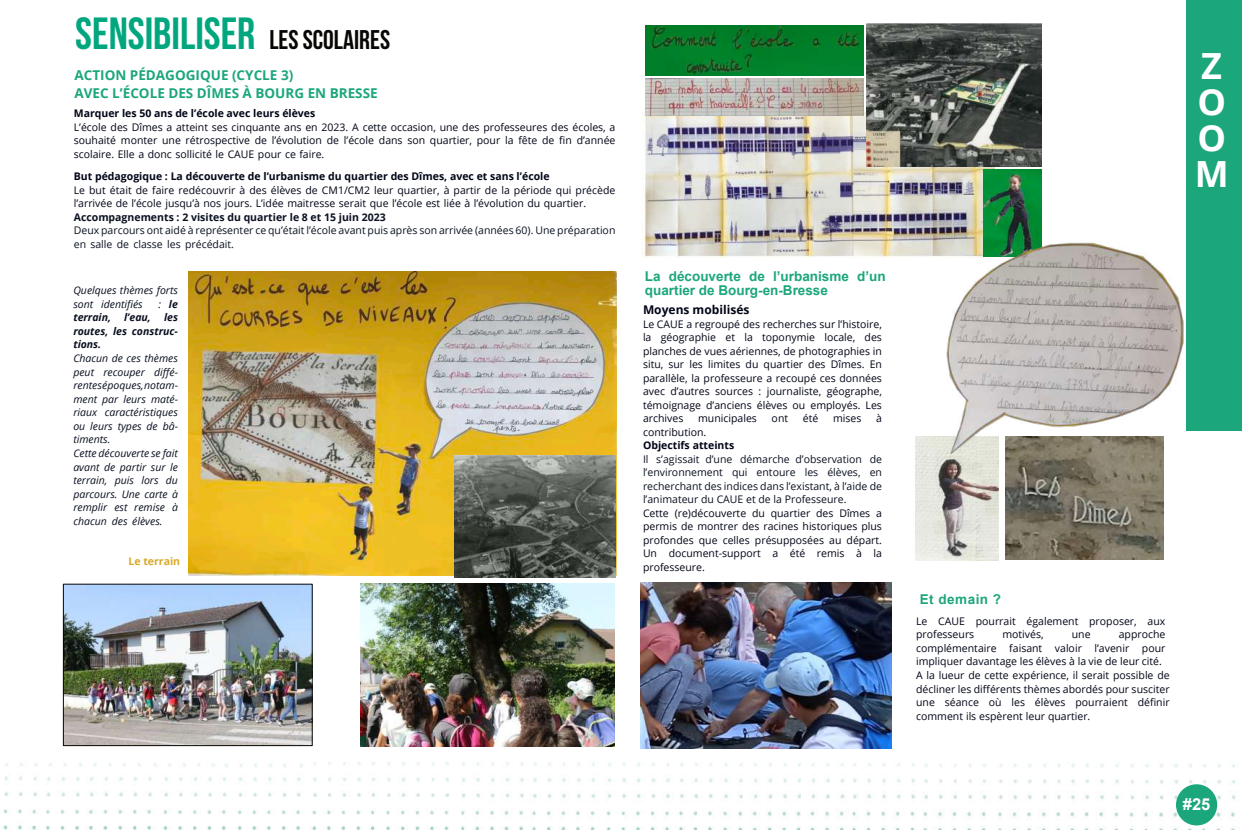
<style>
.page{position:relative;width:1242px;height:830px;background:#fff}
.page>*{position:absolute;margin:0;border:0;box-sizing:border-box;transform-origin:0 0}
.t1{font:45px "Bebas Neue";color:#00a77e}
.t2{font:700 36px/36px "Open Sans";color:#fff}
.t3{font:700 16.5px "Arial";color:#fff}
.t4{font:700 13.5px/18px "Open Sans";color:#1ba67c}
.t5{font:700 13.5px/14px "Arial";color:#1ba67c}
.t6{font:700 13.5px "Arial";letter-spacing:.035em;color:#1ba67c}
.t7{font:700 12px "Open Sans";color:#000516}
.t8{font:10.5px/13.5px "Open Sans";color:#000516;text-align:justify}
.t9{font:10.5px/13.5px "Open Sans";color:#091020}
.t10{font:italic 10.5px/13.5px "Open Sans";color:#091020}
.t11{font:700 10.5px "Open Sans";color:#000516}
.t12{font:700 10.5px "Open Sans";color:#091020}
.t13{font:italic 700 10.5px/13.5px "Open Sans";color:#091020;text-align:justify}
.t14{font:700 10.5px "Open Sans";color:#daa826}
.s1{font-size:27px;color:#080704}
.s2{font-weight:400}
</style>
<div class="page">
<img style="left:3px;top:762px;width:1233px;height:67px">
<svg style="left:1176px;top:783px;width:41px;height:42px"></svg>
<img style="left:65px;top:585px;width:245px;height:158px">
<div style="left:63px;top:583px;width:249px;height:162px;border:1px solid #080704"></div>
<img style="left:360px;top:583px;width:254px;height:163px">
<img style="left:640px;top:582px;width:251px;height:165px">
<img style="left:1006px;top:463px;width:158px;height:96px">
<img style="left:915px;top:436px;width:83px;height:124px">
<img style="left:188px;top:271px;width:428px;height:304px">
<img style="left:454px;top:455px;width:161px;height:122px">
<img style="left:641px;top:108px;width:353px;height:150px">
<img style="left:645px;top:79px;width:218px;height:36px">
<img style="left:983px;top:169px;width:59px;height:65px">
<img style="left:645px;top:25px;width:218px;height:51px">
<img style="left:866px;top:24px;width:175px;height:143px">
<img style="left:923px;top:234px;width:305px;height:229px">
<div style="left:1186px;top:0;width:56px;height:430px;background:#1ba67c"></div>
<h1 class="t1" style="left:75px;top:15px;width:316px">SENSIBILISER <span class="s1">LES SCOLAIRES</span></h1>
<p class="t4" style="left:74px;top:68px;width:305px">ACTION PÉDAGOGIQUE (CYCLE 3)<br>AVEC L’ÉCOLE DES DÎMES À BOURG EN BRESSE</p>
<p class="t11" style="left:74px;top:109px;width:243px">Marquer les 50 ans de l’école avec leurs élèves</p>
<p class="t8" style="left:74px;top:121px;width:543px">L’école des Dîmes a atteint ses cinquante ans en 2023. A cette occasion, une des professeures des écoles, a souhaité monter une rétrospective de l’évolution de l’école dans son quartier, pour la fête de fin d’année scolaire. Elle a donc sollicité le CAUE pour ce faire.</p>
<p class="t11" style="left:74px;top:172px;width:477px">But pédagogique : La découverte de l’urbanisme du quartier des Dîmes, avec et sans l’école</p>
<p class="t8" style="left:74px;top:184px;width:543px">Le but était de faire redécouvrir à des élèves de CM1/CM2 leur quartier, à partir de la période qui précède l’arrivée de l’école jusqu’à nos jours. L’idée maitresse serait que l’école est liée à l’évolution du quartier.</p>
<p class="t12" style="left:74px;top:213px;width:313px">Accompagnements : 2 visites du quartier le 8 et 15 juin 2023</p>
<p class="t9" style="left:74px;top:225px;width:543px">Deux parcours ont aidé à représenter ce qu’était l’école avant puis après son arrivée (années 60). Une préparation en salle de classe les précédait.</p>
<p class="t10" style="left:73px;top:285px;width:106px">Quelques thèmes forts sont identifiés</p>
<p class="t13" style="left:158px;top:298px;width:21px"><span class="s2">:</span> le</p>
<p class="t13" style="left:73px;top:312px;width:106px;text-indent:91px">les routes, les construc&shy;tions.</p>
<p class="t10" style="left:73px;top:352px;width:106px">Chacun de ces thèmes peut recouper diffé&shy;rentes époques, notam&shy;ment par leurs maté&shy;riaux caractéristiques ou leurs types de bâ&shy;timents.<br>Cette découverte se fait avant de partir sur le terrain, puis lors du parcours. Une carte à remplir est remise à chacun des élèves.</p>
<p class="t14" style="left:128px;top:556px;width:53px">Le terrain</p>
<p class="t13" style="left:73px;top:312px;width:39px">terrain,</p>
<p class="t13" style="left:124px;top:312px;width:28px">l’eau,</p>
<p class="t5" style="left:645px;top:270px;width:242px">La découverte de l’urbanisme d’un quartier de Bourg-en-Bresse</p>
<p class="t7" style="left:643px;top:305px;width:108px">Moyens mobilisés</p>
<p class="t8" style="left:643px;top:318px;width:240px">Le CAUE a regroupé des recherches sur l’histoire, la géographie et la toponymie locale, des planches de vues aériennes, de photographies in situ, sur les limites du quartier des Dîmes. En parallèle, la professeure a recoupé ces données avec d’autres sources : journaliste, géographe, témoignage d’anciens élèves ou employés. Les archives</p>
<p class="t8" style="left:698px;top:412px;width:60px">municipales</p>
<p class="t8" style="left:771px;top:412px;width:18px">ont</p>
<p class="t8" style="left:803px;top:412px;width:17px">été</p>
<p class="t8" style="left:833px;top:412px;width:30px">mises</p>
<p class="t8" style="left:876px;top:412px;width:7px">à</p>
<p class="t8" style="left:643px;top:426px;width:65px">contribution.</p>
<p class="t11" style="left:643px;top:441px;width:93px">Objectifs atteints</p>
<p class="t9" style="left:643px;top:453px;width:240px;text-align:justify">Il s’agissait d’une démarche d’observation de l’environnement qui entoure les élèves, en recherchant des indices dans l’existant, à l’aide de l’animateur du CAUE et de la Professeure.</p>
<p class="t8" style="left:643px;top:507px;width:240px">Cette (re)découverte du quartier des Dîmes a permis de montrer des racines historiques plus profondes que celles présupposées au départ.<br>Un document-support a été remis à la professeure.</p>
<h2 class="t2" style="left:1194px;top:52px;width:35px">Z<br>O<br>O<br>M</h2>
<p class="t6" style="left:919px;top:593px;width:83px">Et demain ?</p>
<p class="t8" style="left:916px;top:615px;width:251px">Le CAUE pourrait également proposer, aux professeurs</p>
<p class="t8" style="left:1002px;top:628px;width:43px">motivés,</p>
<p class="t8" style="left:1071px;top:628px;width:20px">une</p>
<p class="t8" style="left:916px;top:628px;width:255px;text-align:left;text-indent:203px">approche complémentaire faisant valoir l’avenir pour impliquer davantage les élèves à la vie de leur cité.<br>A la lueur de cette expérience, il serait possible de décliner les différents thèmes abordés pour susciter une séance où les élèves pourraient définir comment ils espèrent leur quartier.</p>
<h3 class="t3" style="left:1183px;top:798px;width:29px">#25</h3>
</div>
